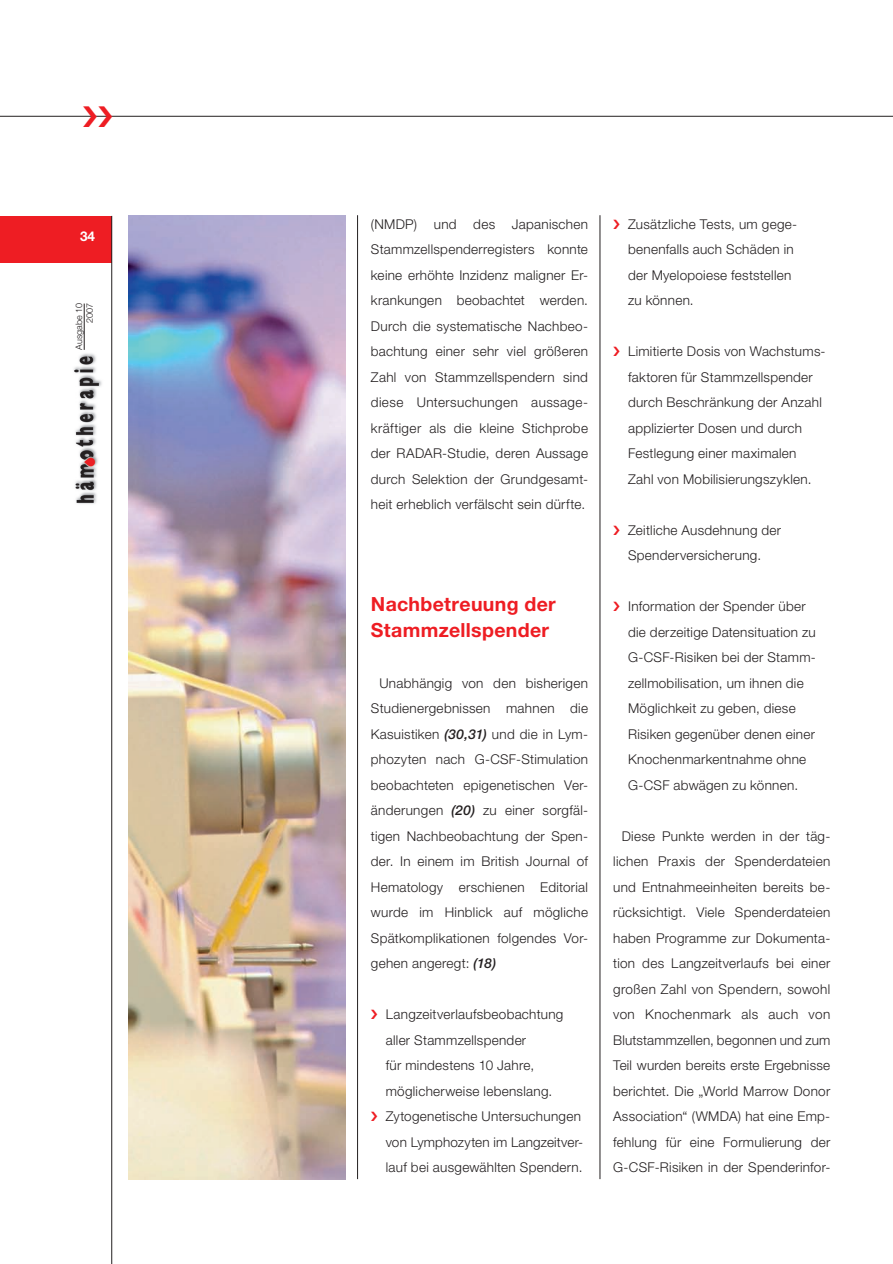
<style>
.page{position:relative;width:893px;height:1264px;background:#fff}
.page>*{position:absolute;margin:0;border:0;box-sizing:border-box;transform-origin:0 0}
.t1{font:700 19.5px/25.5px "Helvetica Neue";letter-spacing:.015em;color:#ee1d23}
.t2{font:300 13.5px/25.5px "Helvetica Neue";letter-spacing:.02em;color:#231f20}
.t3{font:700 13.5px "Helvetica Neue";color:#fff}
.t4{font:300 9px/10.8px "Helvetica Neue";color:#231f20;text-align:right}
.s1{font-weight:500;font-style:italic}
</style>
<div class="page">
<hr style="left:0;top:116px;width:893px;height:1px;background:#231f20">
<div style="left:0;top:216px;width:112px;height:47px;background:#ee1d23"></div>
<hr style="left:111px;top:216px;width:1px;height:1048px;background:#231f20">
<img style="left:74px;top:347px;width:28px;height:157px">
<hr style="left:84px;top:304px;width:1px;height:46px;background:#231f20">
<hr style="left:600px;top:215px;width:1px;height:964px;background:#231f20">
<hr style="left:357px;top:215px;width:1px;height:964px;background:#231f20">
<img style="left:129px;top:216px;width:217px;height:963px">
<svg style="left:83px;top:115px;width:29px;height:2px"></svg>
<p class="t3" style="left:80px;top:232px;width:17px">34</p>
<p class="t4" style="left:74px;top:350px;width:48px;rotate:-90deg">Ausgabe 10<br>2007</p>
<p class="t2" style="left:371px;top:212px;width:219px;text-align:justify">(NMDP) und des Japanischen Stammzellspenderregisters konnte keine erhöhte Inzidenz maligner Er&shy;krankungen beobachtet werden.<br>Durch die systematische Nachbeo&shy;bachtung einer sehr viel größeren Zahl von Stammzellspendern sind diese Untersuchungen aussage&shy;kräftiger als die kleine Stichprobe der RADAR-Studie, deren Aussage durch Selektion der Grundgesamt&shy;heit erheblich verfälscht sein dürfte.</p>
<h1 class="t1" style="left:371px;top:593px;width:186px">Nachbetreuung der<br>Stammzellspender</h1>
<p class="t2" style="left:371px;top:671px;width:219px;text-align:justify;text-indent:9px">Unabhängig von den bisherigen Studienergebnissen mahnen die Kasuistiken <span class="s1">(30,31)</span> und die in Lym&shy;phozyten nach G-CSF-Stimulation beobachteten epigenetischen Ver&shy;änderungen <span class="s1">(20)</span> zu einer sorgfäl&shy;tigen Nachbeobachtung der Spen&shy;der. In einem im British Journal of Hematology erschienen Editorial wurde im Hinblick auf mögliche Spätkomplikationen folgendes Vor&shy;gehen angeregt: <span class="s1">(18)</span></p>
<p class="t2" style="left:386px;top:1003px;width:199px">Langzeitverlaufsbeobachtung aller Stammzellspender<br>für mindestens 10 Jahre, möglicherweise lebenslang.<br>Zytogenetische Untersuchungen von Lymphozyten im Langzeitver&shy;lauf bei ausgewählten Spendern.</p>
<p class="t2" style="left:628px;top:212px;width:171px">Zusätzliche Tests, um gege&shy;benenfalls auch Schäden in der Myelopoiese feststellen zu können.</p>
<p class="t2" style="left:628px;top:340px;width:199px">Limitierte Dosis von Wachstums&shy;faktoren für Stammzellspender durch Beschränkung der Anzahl applizierter Dosen und durch<br>Festlegung einer maximalen<br>Zahl von Mobilisierungszyklen.</p>
<p class="t2" style="left:628px;top:518px;width:155px">Zeitliche Ausdehnung der<br>Spenderversicherung.</p>
<p class="t2" style="left:628px;top:595px;width:189px">Information der Spender über die derzeitige Datensituation zu<br>G-CSF-Risiken bei der Stamm&shy;zellmobilisation, um ihnen die<br>Möglichkeit zu geben, diese<br>Risiken gegenüber denen einer<br>Knochenmarkentnahme ohne<br>G-CSF abwägen zu können.</p>
<p class="t2" style="left:613px;top:824px;width:219px;text-align:justify;text-indent:9px">Diese Punkte werden in der täg&shy;lichen Praxis der Spenderdateien und Entnahmeeinheiten bereits be&shy;rücksichtigt. Viele Spenderdateien haben Programme zur Dokumenta&shy;tion des Langzeitverlaufs bei einer großen Zahl von Spendern, sowohl von Knochenmark als auch von Blutstammzellen, begonnen und zum Teil wurden bereits erste Ergebnisse berichtet. Die „World Marrow Donor Association“ (WMDA) hat eine Emp&shy;fehlung für eine Formulierung der G-CSF-Risiken in der Spenderinfor-</p>
</div>
